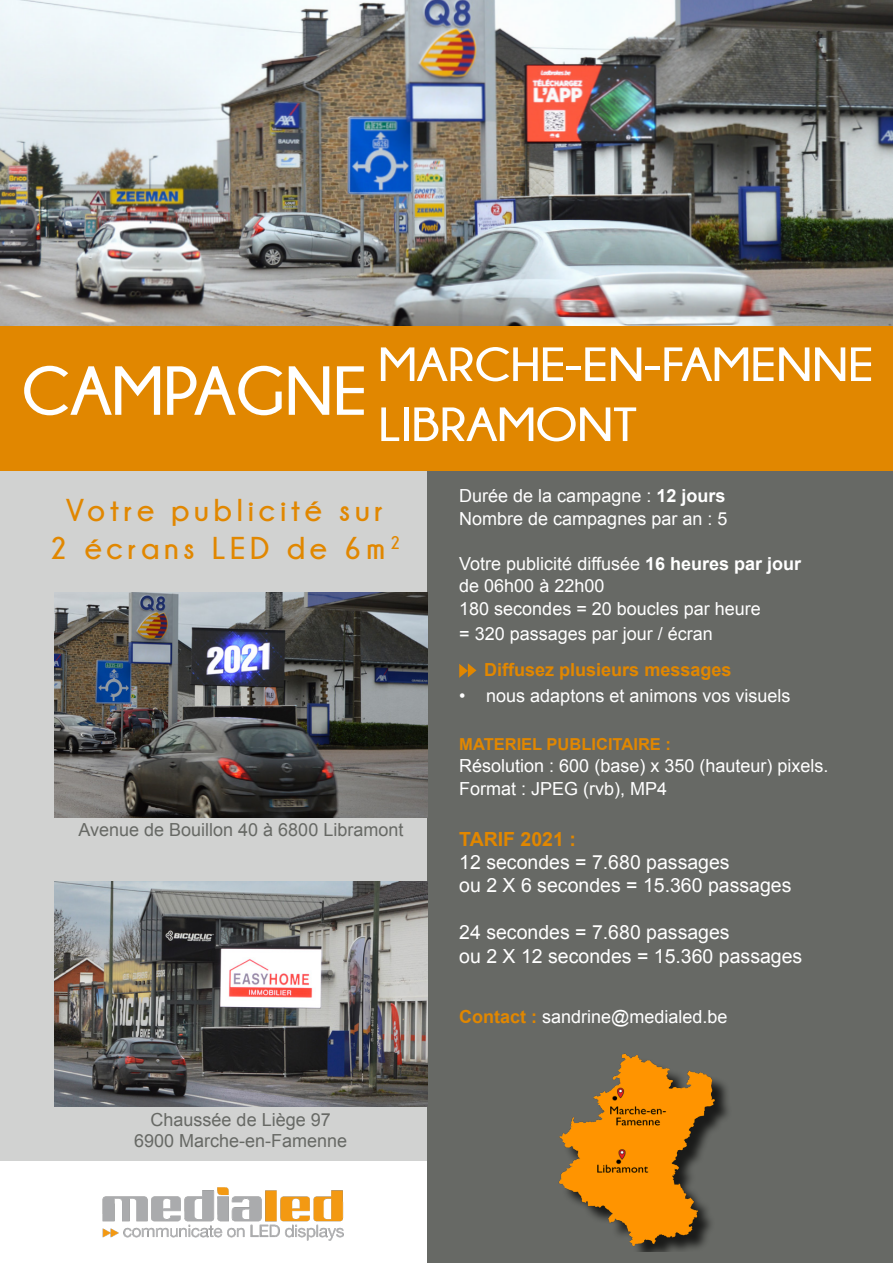
<style>
.page{position:relative;width:893px;height:1263px;background:#fff}
.page>*{position:absolute;margin:0;border:0;box-sizing:border-box;transform-origin:0 0}
.t1{font:700 69px "Champagne&Limousines";color:#fff}
.t2{font:700 47.85px/60px "Champagne&Limousines";color:#fff;scale:1.1 1}
.t3{font:700 31.5px/37.8px "Champagne&Limousines";letter-spacing:.15em;color:#e18700;text-align:center}
.t4{font:19.5px/23.4px "Arial";color:#fff}
.t5{font:700 19.5px "Arial";color:#e18700}
.t6{font:18px/22.5px "Arial";color:#fff}
.t7{font:18px/21.6px "Arial";color:#676965;text-align:center}
.t8{font:700 18px "Arial";color:#e18700}
.t9{font:700 16.5px "Arial";color:#e18700}
.s1{font-weight:700}
.s2{font-weight:700;color:#e18700}
</style>
<div class="page">
<div style="left:0;top:455px;width:489px;height:706px;background:#d1d2d1"></div>
<div style="left:427px;top:450px;width:466px;height:813px;background:#676965"></div>
<img style="left:0;top:0;width:893px;height:326px">
<img style="left:55px;top:592px;width:372px;height:226px">
<div style="left:0;top:326px;width:893px;height:144px;background:#e18700"></div>
<img style="left:102px;top:1187px;width:242px;height:54px">
<img style="left:558px;top:1053px;width:166px;height:198px">
<img style="left:55px;top:881px;width:372px;height:226px">
<svg style="left:459px;top:663px;width:17px;height:15px"></svg>
<h1 class="t1" style="left:22px;top:353px;width:348px">CAMPAGNE</h1>
<h2 class="t2" style="left:378px;top:334px;width:452px">MARCHE-EN-FAMENNE<br>LIBRAMONT</h2>
<h3 class="t3" style="left:49px;top:491px;width:353px">Votre publicité sur<br>2 écrans LED de 6m<sup>2</sup></h3>
<p class="t7" style="left:78px;top:819px;width:326px">Avenue de Bouillon 40 à 6800 Libramont</p>
<p class="t7" style="left:134px;top:1109px;width:215px">Chaussée de Liège 97<br>6900 Marche-en-Famenne</p>
<p class="t6" style="left:459px;top:485px;width:270px">Durée de la campagne : <span class="s1">12 jours<br></span>Nombre de campagnes par an : 5</p>
<p class="t6" style="left:459px;top:552px;width:343px">Votre publicité diffusée <span class="s1">16 heures par jour </span>de 06h00 à 22h00<br>180 secondes = 20 boucles par heure</p>
<p class="t6" style="left:459px;top:623px;width:255px">= 320 passages par jour / écran</p>
<p class="t8" style="left:484px;top:658px;width:249px">Diffusez plusieurs messages</p>
<p class="t6" style="left:459px;top:684px;width:333px">• nous adaptons et animons vos visuels</p>
<p class="t9" style="left:459px;top:733px;width:213px">MATERIEL PUBLICITAIRE :</p>
<p class="t6" style="left:459px;top:755px;width:371px">Résolution : 600 (base) x 350 (hauteur) pixels.<br>Format : JPEG (rvb), MP4</p>
<p class="t5" style="left:459px;top:826px;width:118px">TARIF 2021 :</p>
<p class="t4" style="left:459px;top:851px;width:334px">12 secondes = 7.680 passages<br>ou 2 X 6 secondes = 15.360 passages</p>
<p class="t4" style="left:459px;top:921px;width:345px">24 secondes = 7.680 passages<br>ou 2 X 12 secondes = 15.360 passages</p>
<p class="t6" style="left:459px;top:1005px;width:270px"><span class="s2">Contact :</span> sandrine@medialed.be</p>
</div>
